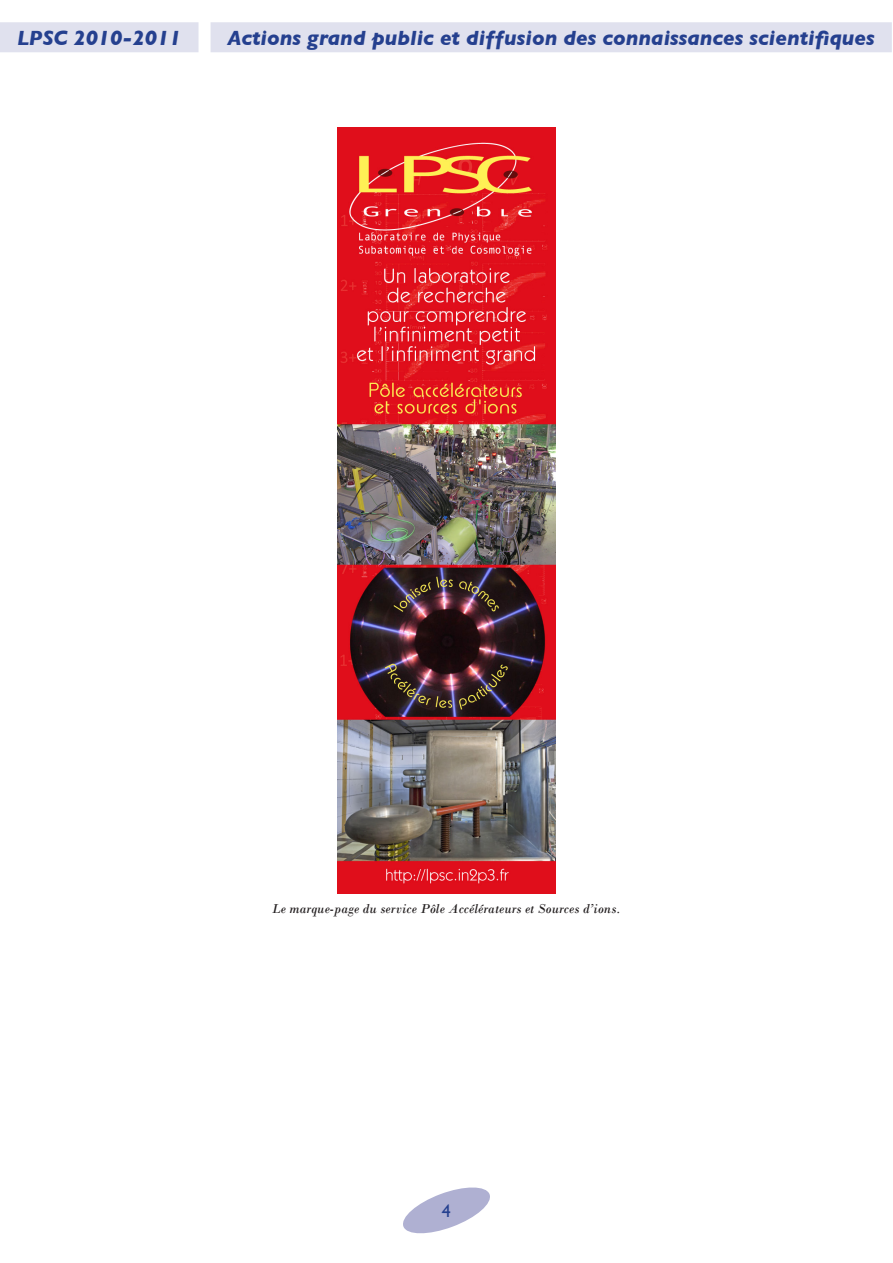
<style>
.page{position:relative;width:893px;height:1263px;background:#fff}
.page>*{position:absolute;margin:0;border:0;box-sizing:border-box;transform-origin:0 0}
.t1{font:italic 700 21px "Gill Sans";color:#25408f}
.t2{font:18px "Gill Sans";color:#25408f}
.Légende__centré{font:italic 13.5px "Bodoni";letter-spacing:.01em;color:#231f20}
</style>
<div class="page">
<div style="left:0;top:22px;width:199px;height:30px;background:#e0e1ee"></div>
<div style="left:211px;top:22px;width:681px;height:30px;background:#e0e1ee"></div>
<svg style="left:403px;top:1187px;width:87px;height:47px"></svg>
<img style="left:337px;top:128px;width:219px;height:766px">
<p class="t1" style="left:17px;top:25px;width:166px">LPSC 2010-2011</p>
<p class="t1" style="left:228px;top:25px;width:649px">Actions grand public et diffusion des connaissances scientifiques</p>
<p class="Légende__centré" style="left:272px;top:901px;width:350px">Le marque-page du service Pôle Accélérateurs et Sources d’ions.</p>
<p class="t2" style="left:442px;top:1200px;width:10px">4</p>
</div>
